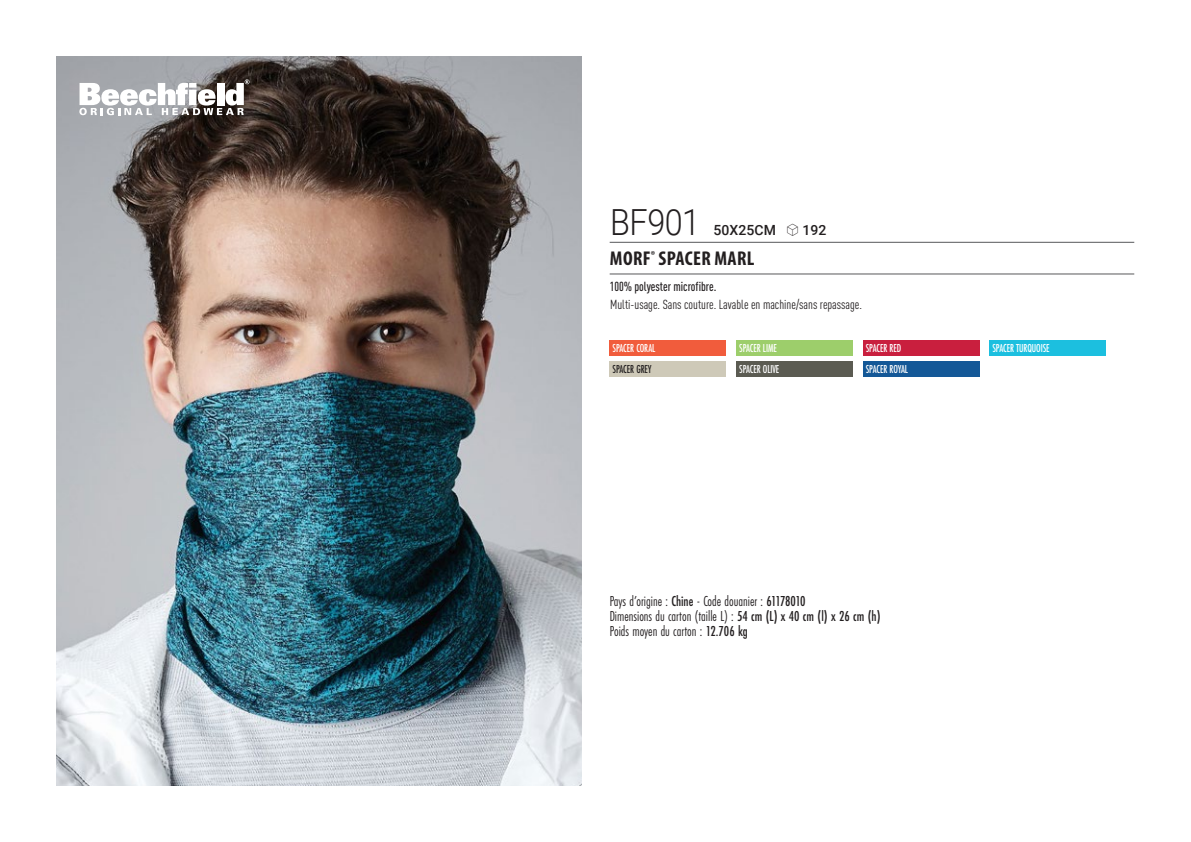
<style>
.page{position:relative;width:1191px;height:842px;background:#fff}
.page>*{position:absolute;margin:0;border:0;box-sizing:border-box;transform-origin:0 0}
.t1{font:300 36px "Roboto";letter-spacing:-.015em;color:#231f20;scale:.9 1}
.t2{font:700 condensed 20px "Myriad Pro";letter-spacing:.02em;color:#231f20}
.t3{font:15px "Futura PT Cond";color:#231f20;scale:.95 1}
.t4{font:500 14px "Roboto";letter-spacing:.005em;color:#231f20}
.t5{font:condensed 13px "DIN Pro";color:#231f20}
.grammage_2020{font:500 condensed 13px "DIN Pro";color:#231f20;scale:.95 1}
.Coloris_nuancier_bla{font:500 12px "Futura PT Cond";letter-spacing:-.01em;color:#fff;scale:.9 1}
.Coloris_nuancier_bla-2{font:500 12px "Futura PT Cond";letter-spacing:-.01em;color:#231f20;scale:.9 1}
.s1{font-family:"Linotype Shapeshifter";font-weight:400;font-size:16px}
.s2{font-weight:500}
</style>
<div class="page">
<img style="left:57px;top:57px;width:524px;height:728px">
<svg style="left:79px;top:79px;width:170px;height:36px"></svg>
<div style="left:609px;top:340px;width:117px;height:16px;background:#f15c3c"></div>
<div style="left:609px;top:362px;width:117px;height:15px;background:#cec9b8"></div>
<div style="left:736px;top:340px;width:116px;height:16px;background:#9dce6b"></div>
<div style="left:736px;top:362px;width:116px;height:15px;background:#5b5b52"></div>
<div style="left:863px;top:340px;width:116px;height:16px;background:#c91f3e"></div>
<div style="left:863px;top:362px;width:116px;height:15px;background:#145897"></div>
<div style="left:989px;top:340px;width:116px;height:16px;background:#1cbfdf"></div>
<hr style="left:609px;top:242px;width:525px;height:1px;background:#57585a">
<hr style="left:609px;top:274px;width:525px;height:1px;background:#57585a">
<p class="t1" style="left:610px;top:197px;width:102px">BF901</p>
<p class="t4" style="left:713px;top:220px;width:115px">50X25CM <span class="s1">S</span> 192</p>
<p class="t2" style="left:610px;top:246px;width:146px">MORF<sup>®</sup> SPACER MARL</p>
<p class="grammage_2020" style="left:609px;top:277px;width:114px">100% polyester microfibre.</p>
<p class="t5" style="left:610px;top:295px;width:253px">Multi-usage. Sans couture. Lavable en machine/sans repassage.</p>
<p class="Coloris_nuancier_bla" style="left:612px;top:341px;width:49px">SPACER CORAL</p>
<p class="Coloris_nuancier_bla-2" style="left:612px;top:362px;width:45px">SPACER GREY</p>
<p class="Coloris_nuancier_bla" style="left:739px;top:341px;width:43px">SPACER LIME</p>
<p class="Coloris_nuancier_bla" style="left:739px;top:362px;width:46px">SPACER OLIVE</p>
<p class="Coloris_nuancier_bla" style="left:866px;top:341px;width:41px">SPACER RED</p>
<p class="Coloris_nuancier_bla" style="left:866px;top:362px;width:48px">SPACER ROYAL</p>
<p class="Coloris_nuancier_bla" style="left:992px;top:341px;width:65px">SPACER TURQUOISE</p>
<p class="t3" style="left:609px;top:592px;width:208px">Pays d’origine : <span class="s2">Chine</span> - Code douanier : <span class="s2">61178010</span></p>
<p class="t3" style="left:609px;top:607px;width:286px">Dimensions du carton (taille L) : <span class="s2">54 cm (L) x 40 cm (l) x 26 cm (h)</span></p>
<p class="t3" style="left:609px;top:622px;width:147px">Poids moyen du carton : <span class="s2">12.706 kg</span></p>
</div>
